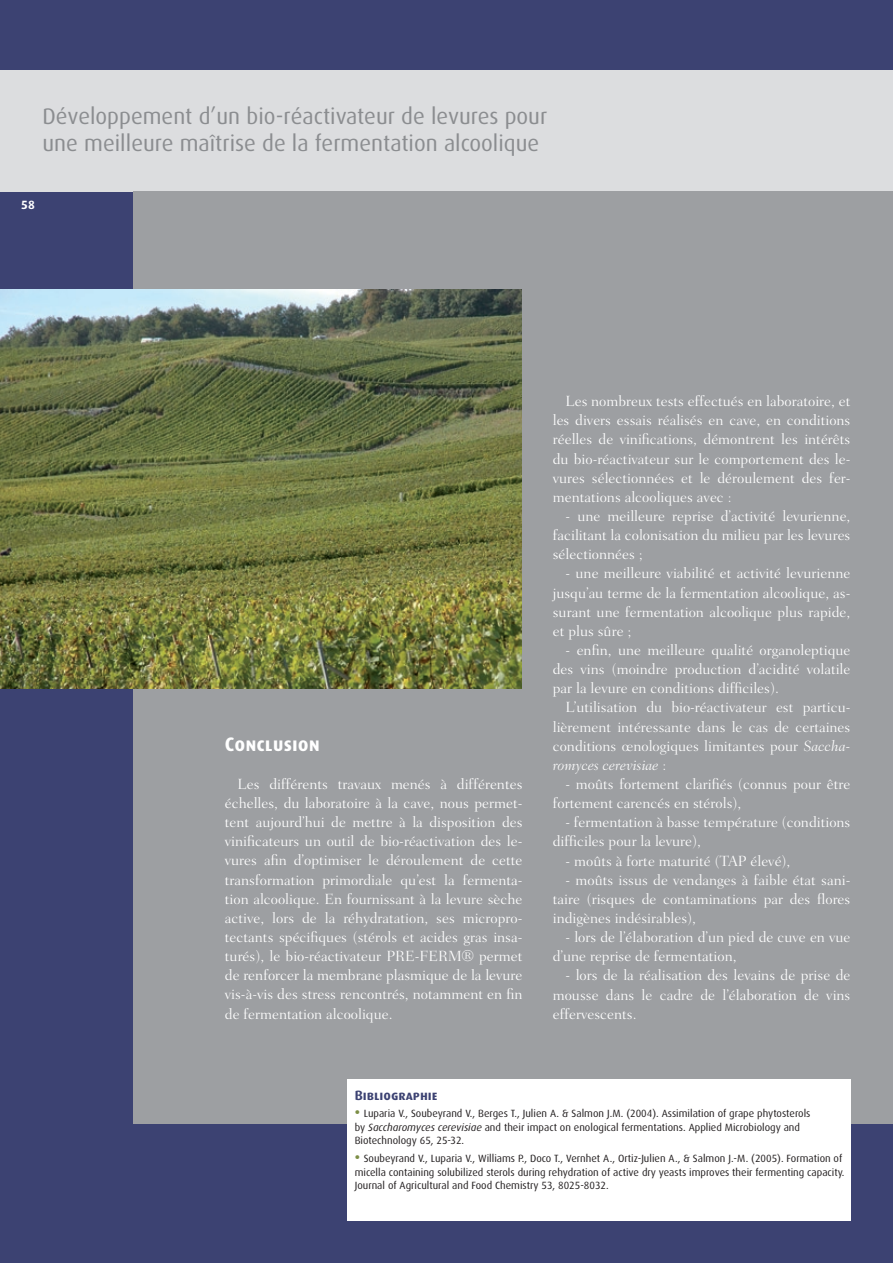
<style>
.page{position:relative;width:893px;height:1263px;background:#3c4272}
.page>*{position:absolute;margin:0;border:0;box-sizing:border-box;transform-origin:0 0}
.t1{font:22.5px/27px "Dax";color:#8b8d90}
.t2{font:19.5px "Dax Bold Caps";color:#fff}
.t3{font:300 15px/19.2px "Fairfield LH";color:#fff;text-align:justify}
.t4{font:13.5px "Dax Bold Caps";color:#3c4272}
.t5{font:700 12px "Dax";color:#fff}
.t6{font:10.5px/13.5px "Dax";color:#231f20}
.s1{font-style:italic}
.s2{font-weight:700;font-size:13.5px;color:#7c8e45}
</style>
<div class="page">
<div style="left:0;top:70px;width:893px;height:121px;background:#dcdddf"></div>
<div style="left:133px;top:191px;width:760px;height:932px;background:#9d9fa2"></div>
<div style="left:347px;top:1079px;width:503px;height:141px;background:#fff"></div>
<img style="left:0;top:289px;width:522px;height:400px">
<h1 class="t1" style="left:43px;top:103px;width:506px">Développement d’un bio-réactivateur de levures pour une meilleure maîtrise de la fermentation alcoolique</h1>
<p class="t5" style="left:21px;top:198px;width:15px">58</p>
<h2 class="t2" style="left:225px;top:733px;width:97px">Conclusion</h2>
<p class="t3" style="left:225px;top:774px;width:299px;text-indent:13px">Les différents travaux menés à différentes échelles, du laboratoire à la cave, nous permet&shy;tent aujourd’hui de mettre à la disposition des vinificateurs un outil de bio-réactivation des le&shy;vures afin d’optimiser le déroulement de cette transformation primordiale qu’est la fermenta&shy;tion alcoolique. En fournissant à la levure sèche active, lors de la réhydratation, ses micropro&shy;tectants spécifiques (stérols et acides gras insa&shy;turés), le bio-réactivateur PRE-FERM® permet de renforcer la membrane plasmique de la levure vis-à-vis des stress rencontrés, notamment en fin de fermentation alcoolique.</p>
<p class="t3" style="left:553px;top:392px;width:299px;text-indent:13px">Les nombreux tests effectués en laboratoire, et les divers essais réalisés en cave, en conditions réelles de vinifications, démontrent les intérêts du bio-réactivateur sur le comportement des le&shy;vures sélectionnées et le déroulement des fer&shy;mentations alcooliques avec :</p>
<p class="t3" style="left:553px;top:506px;width:299px;text-indent:13px">- une meilleure reprise d’activité levurienne, facilitant la colonisation du milieu par les levures sélectionnées ;</p>
<p class="t3" style="left:553px;top:564px;width:299px;text-indent:13px">- une meilleure viabilité et activité levurienne jusqu’au terme de la fermentation alcoolique, as&shy;surant une fermentation alcoolique plus rapide, et plus sûre ;</p>
<p class="t3" style="left:553px;top:640px;width:299px;text-indent:13px">- enfin, une meilleure qualité organoleptique des vins (moindre production d’acidité volatile par la levure en conditions difficiles).</p>
<p class="t3" style="left:553px;top:698px;width:299px;text-indent:13px">L’utilisation du bio-réactivateur est particu&shy;lièrement intéressante dans le cas de certaines conditions œnologiques limitantes pour <span class="s1">Saccha&shy;romyces cerevisiae</span> :</p>
<p class="t3" style="left:553px;top:774px;width:299px;text-indent:13px">- moûts fortement clarifiés (connus pour être fortement carencés en stérols),</p>
<p class="t3" style="left:553px;top:813px;width:299px;text-indent:13px">- fermentation à basse température (conditions difficiles pour la levure),</p>
<p class="t3" style="left:566px;top:851px;width:226px">- moûts à forte maturité (TAP élevé),</p>
<p class="t3" style="left:553px;top:870px;width:299px;text-indent:13px">- moûts issus de vendanges à faible état sani&shy;taire (risques de contaminations par des flores indigènes indésirables),</p>
<p class="t3" style="left:553px;top:928px;width:299px;text-indent:13px">- lors de l’élaboration d’un pied de cuve en vue d’une reprise de fermentation,</p>
<p class="t3" style="left:553px;top:966px;width:299px;text-indent:13px">- lors de la réalisation des levains de prise de mousse dans le cadre de l’élaboration de vins effervescents.</p>
<p class="t4" style="left:355px;top:1087px;width:84px">Bibliographie</p>
<p class="t6" style="left:355px;top:1107px;width:457px"><span class="s2">•</span> Luparia V., Soubeyrand V., Berges T., Julien A. &amp; Salmon J.M. (2004). Assimilation of grape phytosterols by <span class="s1">Saccharomyces cerevisiae</span> and their impact on enological fermentations. Applied Microbiology and<br>Biotechnology 65, 25-32.</p>
<p class="t6" style="left:355px;top:1152px;width:491px"><span class="s2">•</span> Soubeyrand V., Luparia V., Williams P., Doco T., Vernhet A., Ortiz-Julien A., &amp; Salmon J.-M. (2005). Formation of micella containing solubilized sterols during rehydration of active dry yeasts improves their fermenting capacity.<br>Journal of Agricultural and Food Chemistry 53, 8025-8032.</p>
</div>
